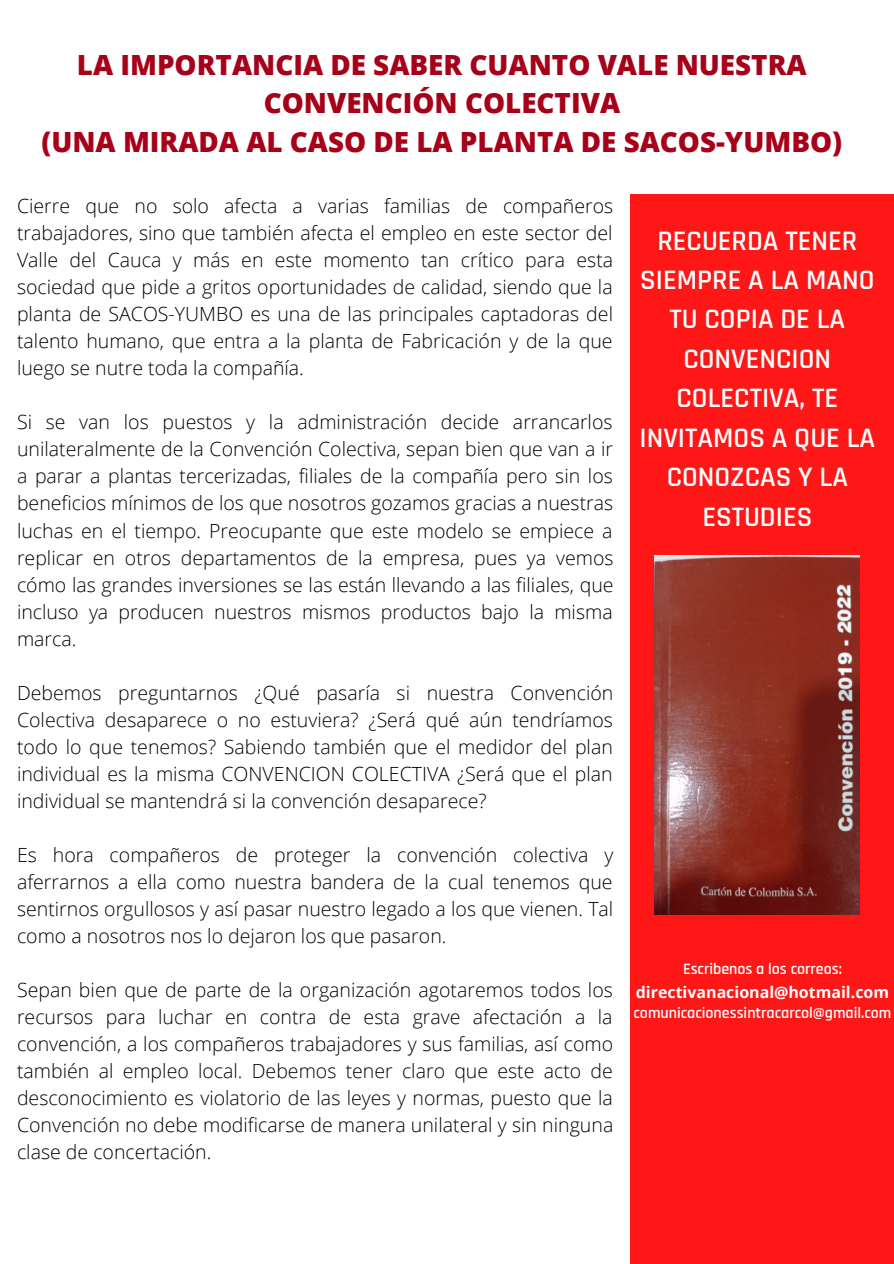
<style>
.page{position:relative;width:894px;height:1264px;background:#fff}
.page>*{position:absolute;margin:0;border:0;box-sizing:border-box;transform-origin:0 0}
.t1{font:600 28.5px/39.5px "Rajdhani";color:#fefefe;text-align:center}
.t2{font:800 27.75px "Open Sans";color:#a70119}
.t3{font:300 19.5px/27px "Open Sans";color:#000;text-align:justify}
.t4{font:600 15.9px "Rajdhani";color:#fefefe}
.t5{font:700 15.9px "Open Sans";color:#fefefe}
</style>
<div class="page">
<div style="left:630px;top:195px;width:263px;height:1068px;background:#ff1616"></div>
<img style="left:654px;top:555px;width:205px;height:359px">
<p class="t2" style="left:77px;top:45px;width:731px">LA IMPORTANCIA DE SABER CUANTO VALE NUESTRA</p>
<p class="t2" style="left:264px;top:84px;width:358px">CONVENCIÓN COLECTIVA</p>
<p class="t2" style="left:41px;top:122px;width:802px">(UNA MIRADA AL CASO DE LA PLANTA DE SACOS-YUMBO)</p>
<p class="t3" style="left:17px;top:192px;width:597px">Cierre que no solo afecta a varias familias de compañeros trabajadores, sino que también afecta el empleo en este sector del Valle del Cauca y más en este momento tan crítico para esta sociedad que pide a gritos oportunidades de calidad, siendo que la planta de SACOS-YUMBO es una de las principales captadoras del talento humano, que entra a la planta de Fabricación y de la que luego se nutre toda la compañía.</p>
<p class="t3" style="left:17px;top:408px;width:598px">Si se van los puestos y la administración decide arrancarlos unilateralmente de la Convención Colectiva, sepan bien que van a ir a parar a plantas tercerizadas, filiales de la compañía pero sin los beneficios mínimos de los que nosotros gozamos gracias a nuestras luchas en el tiempo. Preocupante que este modelo se empiece a replicar en otros departamentos de la empresa, pues ya vemos cómo las grandes inversiones se las están llevando a las filiales, que incluso ya producen nuestros mismos productos bajo la misma marca.</p>
<p class="t3" style="left:17px;top:678px;width:597px">Debemos preguntarnos ¿Qué pasaría si nuestra Convención Colectiva desaparece o no estuviera? ¿Será qué aún tendríamos todo lo que tenemos? Sabiendo también que el medidor del plan individual es la misma CONVENCION COLECTIVA ¿Será que el plan individual se mantendrá si la convención desaparece?</p>
<p class="t3" style="left:17px;top:840px;width:597px">Es hora compañeros de proteger la convención colectiva y aferrarnos a ella como nuestra bandera de la cual tenemos que sentirnos orgullosos y así pasar nuestro legado a los que vienen. Tal como a nosotros nos lo dejaron los que pasaron.</p>
<p class="t3" style="left:17px;top:976px;width:597px">Sepan bien que de parte de la organización agotaremos todos los recursos para luchar en contra de esta grave afectación a la convención, a los compañeros trabajadores y sus familias, así como también al empleo local. Debemos tener claro que este acto de desconocimiento es violatorio de las leyes y normas, puesto que la Convención no debe modificarse de manera unilateral y sin ninguna clase de concertación.</p>
<p class="t1" style="left:639px;top:221px;width:237px">RECUERDA TENER<br>SIEMPRE A LA MANO<br>TU COPIA DE LA<br>CONVENCION<br>COLECTIVA, TE<br>INVITAMOS A QUE LA<br>CONOZCAS Y LA<br>ESTUDIES</p>
<p class="t4" style="left:682px;top:959px;width:160px">Escribenos a los correos:</p>
<p class="t5" style="left:635px;top:981px;width:254px">directivanacional@hotmail.com</p>
<p class="t4" style="left:633px;top:1003px;width:259px">comunicacionessintracarcol@gmail.com</p>
</div>
